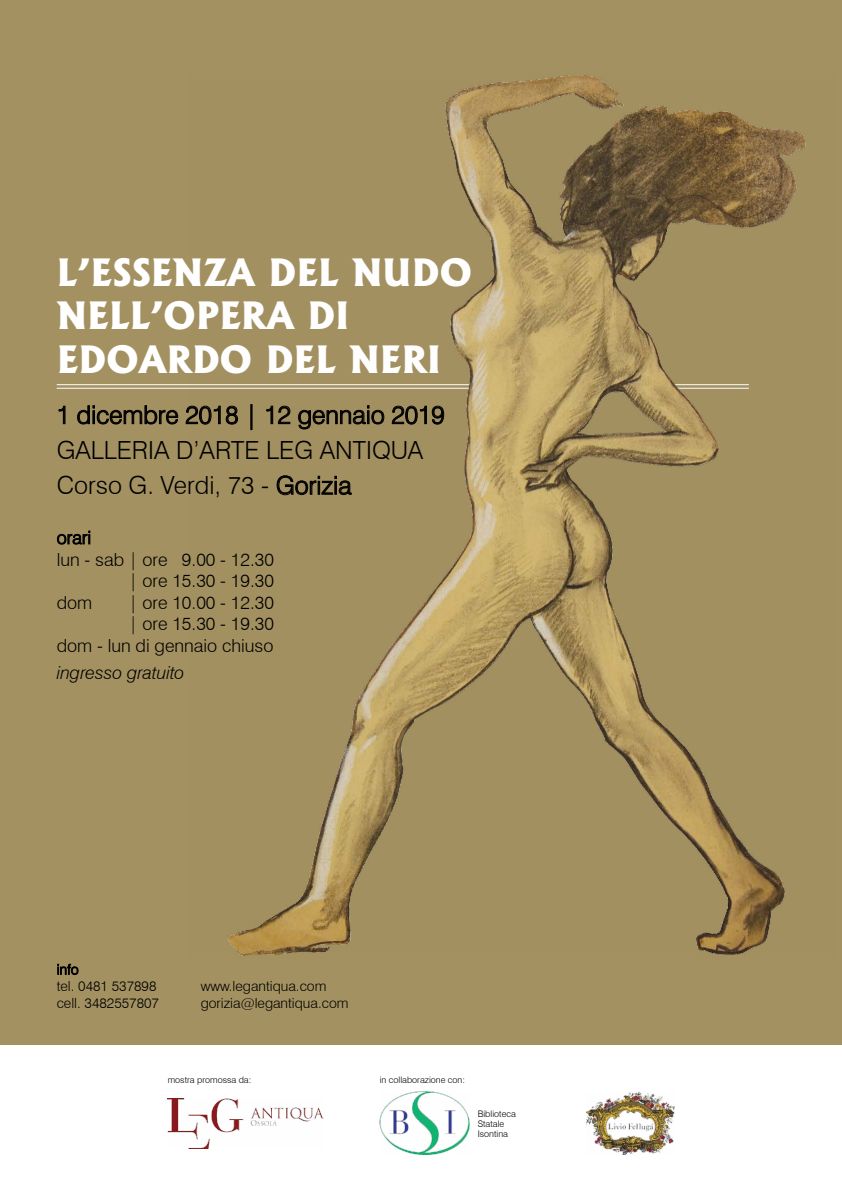
<style>
.page{position:relative;width:842px;height:1191px;background:#fff}
.page>*{position:absolute;margin:0;border:0;box-sizing:border-box;transform-origin:0 0}
.t1{font:800 36px/43.2px "Albertus";color:#fff}
.t2{font:300 25px/35.3px "Swiss 721 BT";color:#000}
.t3{font:300 18px/21.6px "Swiss 721 BT";color:#000;text-align:right}
.t4{font:italic 300 18px "Swiss 721 BT";color:#000}
.t5{font:300 14px/16.8px "Swiss 721 BT";color:#000}
.t6{font:300 9px/10px "Swiss 721 BT";color:#000}
</style>
<div class="page">
<div style="left:0;top:0;width:842px;height:1044px;background:#a39161"></div>
<hr style="left:57px;top:388px;width:692px;height:1px;background:#fff">
<hr style="left:57px;top:384px;width:692px;height:1px;background:#fff">
<img style="left:190px;top:75px;width:616px;height:881px">
<svg style="left:58px;top:405px;width:8px;height:20px"></svg>
<svg style="left:77px;top:405px;width:102px;height:20px"></svg>
<svg style="left:185px;top:405px;width:54px;height:20px"></svg>
<div style="left:250px;top:404px;width:3px;height:26px;border:1px solid #000"></div>
<svg style="left:266px;top:405px;width:25px;height:20px"></svg>
<svg style="left:298px;top:405px;width:87px;height:25px"></svg>
<svg style="left:391px;top:405px;width:54px;height:20px"></svg>
<svg style="left:276px;top:475px;width:76px;height:21px"></svg>
<img style="left:586px;top:1092px;width:88px;height:63px">
<img style="left:380px;top:1092px;width:89px;height:63px">
<img style="left:168px;top:1098px;width:155px;height:50px">
<svg style="left:57px;top:963px;width:22px;height:12px"></svg>
<svg style="left:57px;top:531px;width:33px;height:14px"></svg>
<h1 class="t1" style="left:57px;top:251px;width:417px">L’ESSENZA DEL NUDO<br>NELL’OPERA DI<br>EDOARDO DEL NERI</h1>
<h2 class="t2" style="left:57px;top:397px;width:389px">1 dicembre 2018 | 12 gennaio 2019<br>Galleria d’arte Leg Antiqua<br>Corso G. Verdi, 73 - Gorizia</h2>
<p class="t3" style="left:57px;top:548px;width:219px">lun - sab | ore 9.00 - 12.30</p>
<p class="t3" style="left:129px;top:570px;width:147px">| ore 15.30 - 19.30</p>
<p class="t3" style="left:57px;top:591px;width:37px">dom</p>
<p class="t3" style="left:57px;top:591px;width:219px">| ore 10.00 - 12.30<br>| ore 15.30 - 19.30<br>dom - lun di gennaio chiuso</p>
<p class="t4" style="left:57px;top:662px;width:129px">ingresso gratuito</p>
<p class="t5" style="left:57px;top:961px;width:101px">info<br>tel. 0481 537898</p>
<p class="t5" style="left:201px;top:977px;width:127px">www.legantiqua.com</p>
<p class="t5" style="left:57px;top:994px;width:104px">cell. 3482557807</p>
<p class="t5" style="left:201px;top:994px;width:149px">gorizia@legantiqua.com</p>
<p class="t6" style="left:168px;top:1075px;width:85px">mostra promossa da:</p>
<p class="t6" style="left:380px;top:1075px;width:87px">in collaborazione con:</p>
<p class="t6" style="left:478px;top:1108px;width:40px">Biblioteca<br>Statale<br>Isontina</p>
</div>
